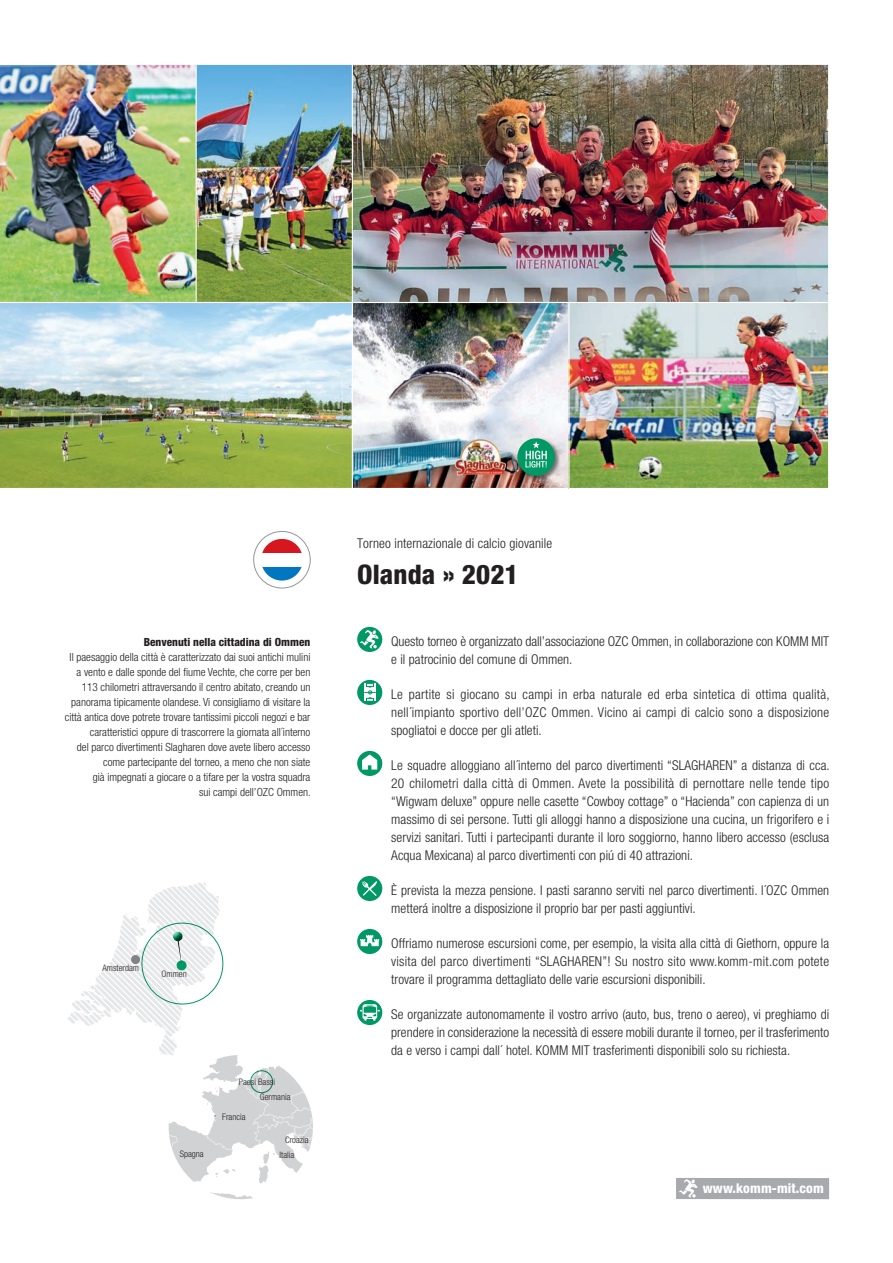
<style>
.page{position:relative;width:893px;height:1263px;background:#fff}
.page>*{position:absolute;margin:0;border:0;box-sizing:border-box;transform-origin:0 0}
.t1{font:800 condensed 27px "Helvetica Neue";letter-spacing:.005em;color:#231f20}
.Blauer_Textkörper{font:300 condensed 13.5px/18px "Helvetica Neue";letter-spacing:.005em;color:#231f20;text-align:justify}
.t2{font:800 condensed 13.5px "Helvetica Neue";letter-spacing:.01em;color:#fff}
.t3{font:300 condensed 11.25px/15px "Helvetica Neue";color:#231f20;text-align:right}
.t4{font:800 condensed 11.25px "Helvetica Neue";color:#231f20}
.t5{font:300 condensed 9px "Helvetica Neue";color:#231f20}
</style>
<div class="page">
<div style="left:177px;top:961px;width:9px;height:9px;background:#009864;border-radius:50%"></div>
<div style="left:177px;top:961px;width:9px;height:9px;border:1px solid #009864;border-radius:50%"></div>
<svg style="left:115px;top:883px;width:88px;height:83px"></svg>
<svg style="left:253px;top:531px;width:58px;height:58px"></svg>
<svg style="left:261px;top:566px;width:42px;height:15px"></svg>
<svg style="left:261px;top:539px;width:42px;height:14px"></svg>
<div style="left:261px;top:553px;width:42px;height:13px;background:#fff"></div>
<div style="left:357px;top:627px;width:25px;height:25px;background:#009864;border-radius:50%"></div>
<svg style="left:360px;top:630px;width:19px;height:19px"></svg>
<div style="left:357px;top:680px;width:25px;height:25px;background:#009864;border-radius:50%"></div>
<svg style="left:364px;top:683px;width:12px;height:18px"></svg>
<div style="left:357px;top:751px;width:25px;height:25px;background:#009864;border-radius:50%"></div>
<svg style="left:362px;top:754px;width:15px;height:15px"></svg>
<div style="left:357px;top:876px;width:25px;height:25px;background:#009864;border-radius:50%"></div>
<svg style="left:362px;top:881px;width:15px;height:15px"></svg>
<div style="left:357px;top:929px;width:25px;height:25px;background:#009864;border-radius:50%"></div>
<svg style="left:360px;top:935px;width:19px;height:11px"></svg>
<div style="left:357px;top:1000px;width:25px;height:25px;background:#009864;border-radius:50%"></div>
<svg style="left:360px;top:1004px;width:20px;height:17px"></svg>
<svg style="left:169px;top:1047px;width:144px;height:152px"></svg>
<div style="left:676px;top:1178px;width:153px;height:21px;background:#a8a9ad"></div>
<svg style="left:679px;top:1179px;width:19px;height:19px"></svg>
<img style="left:353px;top:66px;width:474px;height:236px">
<img style="left:353px;top:304px;width:474px;height:183px">
<div style="left:337px;top:302px;width:234px;height:187px;border:1px solid #fff"></div>
<div style="left:516px;top:437px;width:45px;height:45px;background:#231f20;opacity:.6"></div>
<div style="left:517px;top:438px;width:38px;height:38px;background:#009864;border-radius:50%"></div>
<svg style="left:525px;top:441px;width:22px;height:26px"></svg>
<img style="left:454px;top:438px;width:53px;height:38px">
<img style="left:0;top:64px;width:196px;height:238px">
<img style="left:198px;top:66px;width:153px;height:236px">
<div style="left:196px;top:64px;width:157px;height:240px;border:1px solid #fff"></div>
<div style="left:568px;top:302px;width:261px;height:187px;border:1px solid #fff"></div>
<img style="left:0;top:302px;width:353px;height:187px">
<p class="t4" style="left:144px;top:635px;width:168px">Benvenuti nella cittadina di Ommen</p>
<p class="t3" style="left:65px;top:649px;width:248px">Il paesaggio della città è caratterizzato dai suoi antichi mulini a vento e dalle sponde del fiume Vechte, che corre per ben 113 chilometri attraversando il centro abitato, creando un panorama tipicamente olandese. Vi consigliamo di visitare la città antica dove potrete trovare tantissimi piccoli negozi e bar caratteristici oppure di trascorrere la giornata all´interno<br>del parco divertimenti Slagharen dove avete libero accesso come partecipante del torneo, a meno che non siate<br>già impegnati a giocare o a tifare per la vostra squadra<br>sui campi dell’OZC Ommen.</p>
<p class="t5" style="left:102px;top:963px;width:38px">Amsterdam</p>
<p class="t5" style="left:162px;top:969px;width:27px">Ommen</p>
<p class="t5" style="left:180px;top:1149px;width:26px">Spagna</p>
<p class="t5" style="left:239px;top:1076px;width:38px">Paesi Bassi</p>
<p class="t5" style="left:222px;top:1112px;width:25px">Francia</p>
<p class="t5" style="left:260px;top:1091px;width:32px">Germania</p>
<p class="t5" style="left:285px;top:1135px;width:25px">Croazia</p>
<p class="t5" style="left:280px;top:1149px;width:16px">Italia</p>
<p class="Blauer_Textkörper" style="left:357px;top:534px;width:196px">Torneo internazionale di calcio giovanile</p>
<p class="t1" style="left:357px;top:557px;width:163px">Olanda » 2021</p>
<p class="Blauer_Textkörper" style="left:391px;top:632px;width:439px">Questo torneo è organizzato dall’associazione OZC Ommen, in collaborazione con KOMM MIT e il patrocinio del comune di Ommen.</p>
<p class="Blauer_Textkörper" style="left:391px;top:685px;width:440px">Le partite si giocano su campi in erba naturale ed erba sintetica di ottima qualità, nell´impianto sportivo dell’OZC Ommen. Vicino ai campi di calcio sono a disposizione spogliatoi e docce per gli atleti.</p>
<p class="Blauer_Textkörper" style="left:391px;top:756px;width:440px">Le squadre alloggiano all´interno del parco divertimenti “SLAGHAREN” a distanza di cca.<br>20 chilometri dalla città di Ommen. Avete la possibilità di pernottare nelle tende tipo “Wigwam deluxe” oppure nelle casette “Cowboy cottage” o “Hacienda” con capienza di un massimo di sei persone. Tutti gli alloggi hanno a disposizione una cucina, un frigorifero e i servizi sanitari. Tutti i partecipanti durante il loro soggiorno, hanno libero accesso (esclusa Acqua Mexicana) al parco divertimenti con piú di 40 attrazioni.</p>
<p class="Blauer_Textkörper" style="left:391px;top:881px;width:439px">È prevista la mezza pensione. I pasti saranno serviti nel parco divertimenti. l´OZC Ommen metterá inoltre a disposizione il proprio bar per pasti aggiuntivi.</p>
<p class="Blauer_Textkörper" style="left:391px;top:934px;width:439px">Offriamo numerose escursioni come, per esempio, la visita alla città di Giethorn, oppure la visita del parco divertimenti “SLAGHAREN”! Su nostro sito www.komm-mit.com potete trovare il programma dettagliato delle varie escursioni disponibili.</p>
<p class="Blauer_Textkörper" style="left:391px;top:1005px;width:439px">Se organizzate autonomamente il vostro arrivo (auto, bus, treno o aereo), vi preghiamo di prendere in considerazione la necessità di essere mobili durante il torneo, per il trasferimento da e verso i campi dall´ hotel. KOMM MIT trasferimenti disponibili solo su richiesta.</p>
<p class="t2" style="left:703px;top:1180px;width:123px">www.komm-mit.com</p>
</div>
